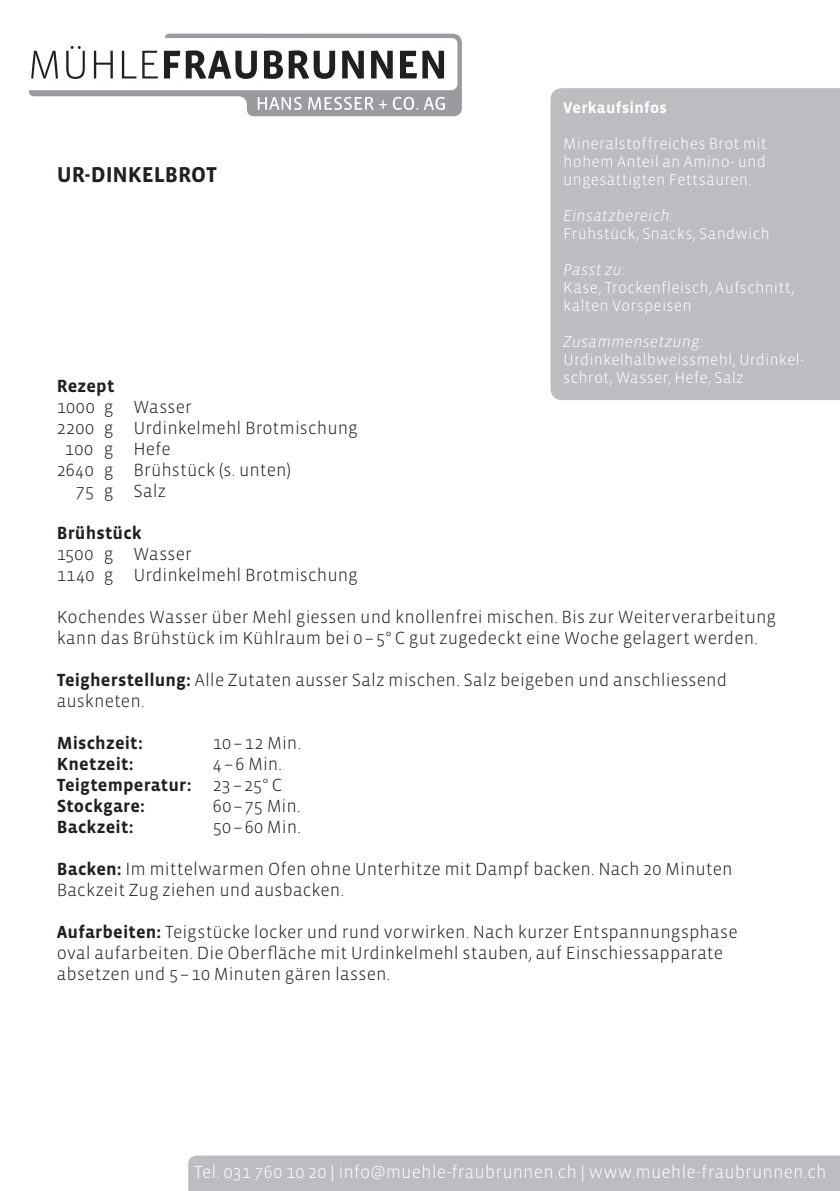
<style>
.page{position:relative;width:840px;height:1191px;background:#fff}
.page>*{position:absolute;margin:0;border:0;box-sizing:border-box;transform-origin:0 0}
.t1{font:700 22px "Vista Sans";color:#231f20}
.t2{font:300 18px/21px "Vista Sans";letter-spacing:.005em;color:#231f20}
.t3{font:700 18px/21px "Vista Sans";letter-spacing:.01em;color:#231f20;text-align:justify}
.t4{font:300 18px "Vista Sans";letter-spacing:.005em;color:#fff}
.t5{font:300 16px/18px "Vista Sans";letter-spacing:.01em;color:#fff}
.t6{font:italic 300 16px "Vista Sans";letter-spacing:.01em;color:#fff}
.t7{font:700 16px "Vista Sans";letter-spacing:.015em;color:#fff}
.s1{font-weight:700}
.s2{font-weight:300}
.s3{font-family:"Myriad Pro";font-weight:300}
</style>
<div class="page">
<div style="left:188px;top:1155px;width:651px;height:36px;background:#bcbdc0"></div>
<div style="left:550px;top:88px;width:289px;height:312px;background:#bcbdc0"></div>
<svg style="left:29px;top:34px;width:432px;height:82px"></svg>
<p class="t7" style="left:563px;top:99px;width:105px">Verkaufsinfos</p>
<p class="t5" style="left:563px;top:135px;width:205px;text-align:justify">Mineralstoffreiches Brot mit hohem Anteil an Amino- und ungesättigten Fettsäuren.</p>
<p class="t6" style="left:563px;top:207px;width:111px">Einsatzbereich:</p>
<p class="t5" style="left:563px;top:225px;width:208px">Frühstück, Snacks, Sandwich</p>
<p class="t6" style="left:563px;top:261px;width:63px">Passt zu:</p>
<p class="t5" style="left:563px;top:279px;width:232px">Käse, Trockenfleisch, Aufschnitt, kalten Vorspeisen</p>
<p class="t6" style="left:563px;top:333px;width:141px">Zusammensetzung:</p>
<p class="t5" style="left:563px;top:351px;width:242px">Urdinkelhalbweissmehl, Urdinkel&shy;schrot, Wasser, Hefe, Salz</p>
<p class="t1" style="left:57px;top:163px;width:162px">Ur-Dinkelbrot</p>
<p class="t3" style="left:57px;top:375px;width:59px">Rezept</p>
<p class="t2" style="left:57px;top:396px;width:137px">1000 g Wasser</p>
<p class="t2" style="left:57px;top:418px;width:302px">2200 g Urdinkelmehl Brotmischung</p>
<p class="t2" style="left:65px;top:439px;width:107px">100 g Hefe</p>
<p class="t2" style="left:57px;top:460px;width:235px">2640 g Brühstück (s. unten)</p>
<p class="t2" style="left:76px;top:481px;width:92px">75 g Salz</p>
<p class="t3" style="left:57px;top:523px;width:86px">Brühstück</p>
<p class="t2" style="left:57px;top:544px;width:302px">1500 g Wasser<br>1140 g Urdinkelmehl Brotmischung</p>
<p class="t2" style="left:57px;top:607px;width:720px">Kochendes Wasser über Mehl giessen und knollenfrei mischen. Bis zur Weiterverarbeitung kann das Brühstück im Kühlraum bei 0–5° C gut zugedeckt eine Woche gelagert werden.</p>
<p class="t2" style="left:57px;top:670px;width:671px"><span class="s1">Teigherstellung:</span> Alle Zutaten ausser Salz mischen. Salz beigeben und anschliessend auskneten.</p>
<p class="t3" style="left:57px;top:733px;width:88px">Mischzeit:</p>
<p class="t2" style="left:213px;top:733px;width:90px">10–12 Min.</p>
<p class="t3" style="left:57px;top:754px;width:78px">Knetzeit:</p>
<p class="t3" style="left:57px;top:754px;width:227px;text-indent:156px"><span class="s2">4–6 Min.<br></span>Teigtemperatur: <span class="s2">23–25</span><span class="s3">°</span> <span class="s2">C </span>Stockgare:</p>
<p class="t2" style="left:213px;top:796px;width:89px">60–75 Min.</p>
<p class="t3" style="left:57px;top:817px;width:78px">Backzeit:</p>
<p class="t2" style="left:213px;top:817px;width:90px">50–60 Min.</p>
<p class="t2" style="left:57px;top:859px;width:677px"><span class="s1">Backen:</span> Im mittelwarmen Ofen ohne Unterhitze mit Dampf backen. Nach 20 Minuten<br>Backzeit Zug ziehen und ausbacken.</p>
<p class="t2" style="left:57px;top:922px;width:682px"><span class="s1">Aufarbeiten:</span> Teigstücke locker und rund vorwirken. Nach kurzer Entspannungsphase oval aufarbeiten. Die Oberfläche mit Urdinkelmehl stauben, auf Einschiessapparate absetzen und 5– 10 Minuten gären lassen.</p>
<p class="t4" style="left:194px;top:1162px;width:633px">Tel. 031 760 10 20 | info@muehle-fraubrunnen.ch | www.muehle-fraubrunnen.ch</p>
</div>
